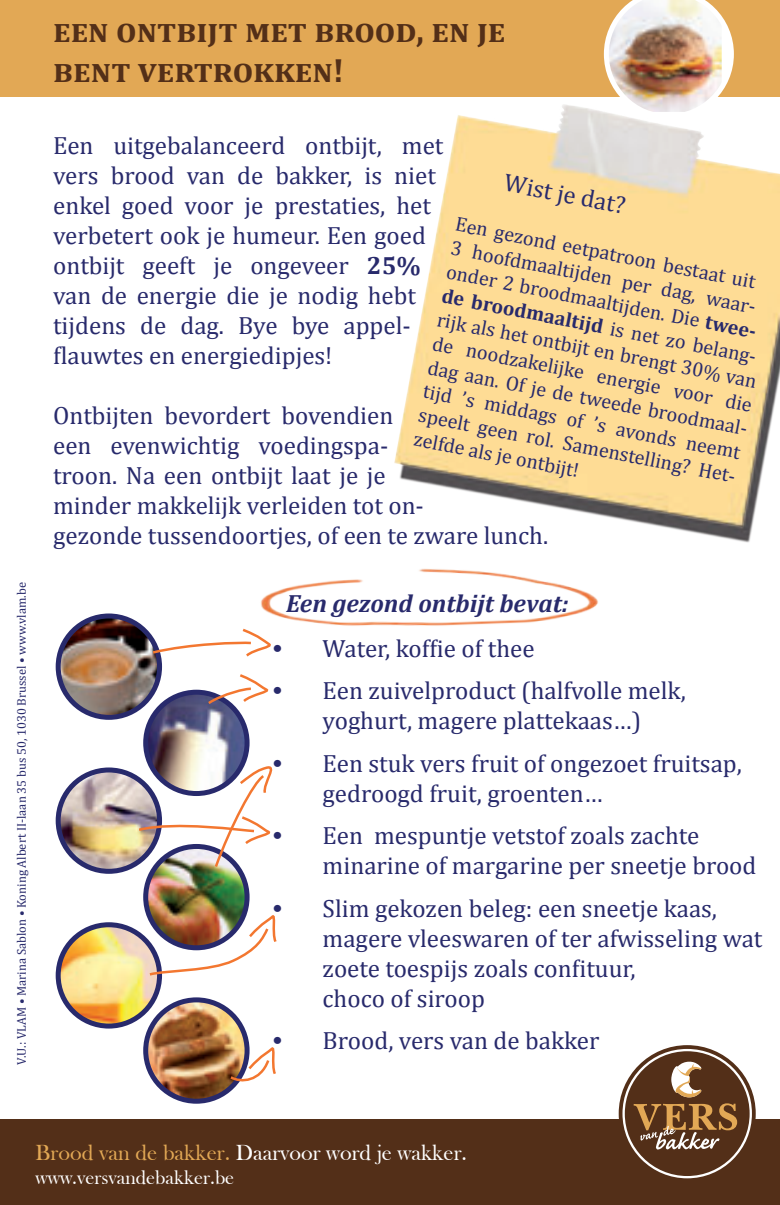
<style>
.page{position:relative;width:780px;height:1205px;background:#fff}
.page>*{position:absolute;margin:0;border:0;box-sizing:border-box;transform-origin:0 0}
.t1{font:700 33.75px/40.5px "Cambria";color:#532f18}
.t2{font:25px/30px "Cambria";color:#282a6c}
.t3{font:italic 700 25px "Cambria";color:#282a6c}
.t4{font:24.75px "Cambria";color:#282a6c}
.t5{font:22.5px "Bask Old Face";color:#fff}
.t6{font:20.25px/24.2px "Cambria";color:#282a6c}
.t7{font:20px "Bask Old Face";color:#fff}
.t8{font:12.5px "Cambria";color:#282a6c}
.s1{font-weight:700}
.s2{font-family:"Arial";font-weight:700}
.s3{color:#e2a855}
</style>
<div class="page">
<div style="left:0;top:0;width:780px;height:97px;background:#e2a855"></div>
<img style="left:58px;top:616px;width:101px;height:101px;border-radius:51px">
<div style="left:56px;top:613px;width:106px;height:107px;border:5px solid #282a6c;border-radius:50%"></div>
<img style="left:146px;top:692px;width:101px;height:101px;border-radius:50px">
<div style="left:143px;top:690px;width:106px;height:106px;border:5px solid #282a6c;border-radius:50%"></div>
<img style="left:58px;top:770px;width:101px;height:101px;border-radius:51px">
<div style="left:56px;top:767px;width:106px;height:107px;border:5px solid #282a6c;border-radius:50%"></div>
<img style="left:58px;top:925px;width:101px;height:101px;border-radius:50px">
<div style="left:56px;top:922px;width:106px;height:106px;border:5px solid #282a6c;border-radius:50%"></div>
<img style="left:146px;top:1000px;width:100px;height:101px">
<div style="left:143px;top:997px;width:106px;height:106px;border:5px solid #282a6c;border-radius:50%"></div>
<img style="left:146px;top:870px;width:101px;height:78px">
<div style="left:143px;top:844px;width:106px;height:106px;border:5px solid #282a6c;border-radius:50%"></div>
<svg style="left:150px;top:633px;width:112px;height:26px"></svg>
<svg style="left:205px;top:674px;width:64px;height:32px"></svg>
<img style="left:136px;top:761px;width:137px;height:109px">
<img style="left:147px;top:909px;width:130px;height:68px">
<svg style="left:227px;top:1041px;width:49px;height:42px"></svg>
<img style="left:394px;top:104px;width:386px;height:439px">
<img style="left:604px;top:0;width:129px;height:119px">
<img style="left:238px;top:568px;width:360px;height:82px">
<div style="left:0;top:1120px;width:780px;height:85px;background:#532f18"></div>
<svg style="left:618px;top:1045px;width:137px;height:137px"></svg>
<svg style="left:622px;top:1049px;width:129px;height:129px"></svg>
<h1 class="t1" style="left:53px;top:9px;width:454px">een ontbijt met brood, en je bent vertrokken!</h1>
<p class="t8" style="left:14px;top:1064px;width:484px;rotate:-90deg">V.U.: VLAM • Marina Sablon • Koning Albert II-laan 35 bus 50, 1030 Brussel • www.vlam.be</p>
<p class="t2" style="left:53px;top:130px;width:391px">Een uitgebalanceerd ontbijt, met vers brood van de bakker, is niet enkel goed voor je prestaties, het verbetert ook je humeur. Een goed ontbijt geeft je ongeveer <span class="s1">25% </span>van de energie die je nodig hebt tijdens de dag. Bye bye appel&shy;flauwtes en energiedipjes!</p>
<p class="t2" style="left:53px;top:400px;width:496px">Ontbijten bevordert bovendien<br>een evenwichtig voedingspa-<br>troon. Na een ontbijt laat je je<br>minder makkelijk verleiden tot on-<br>gezonde tussendoortjes, of een te zware lunch.</p>
<p class="t4" style="left:507px;top:168px;width:124px;rotate:11deg">Wist je dat?</p>
<p class="t6" style="left:458px;top:212px;width:340px;rotate:11deg">Een gezond eetpatroon bestaat uit<br>3 hoofdmaaltijden per dag, waar&shy;onder 2 broodmaaltijden. Die <span class="s1">twee&shy;de broodmaaltijd</span> is net zo belang&shy;rijk als het ontbijt en brengt 30% van de noodzakelijke energie voor die dag aan. Of je de tweede broodmaal&shy;tijd ’s middags of ’s avonds neemt speelt geen rol. Samenstelling? Het&shy;zelfde als je ontbijt!</p>
<p class="t3" style="left:286px;top:585px;width:284px">Een gezond ontbijt bevat:</p>
<p class="t2" style="left:273px;top:633px;width:263px"><span class="s2">•</span> Water, koffie of thee</p>
<p class="t2" style="left:273px;top:675px;width:414px;text-align:center"><span class="s2">•</span> Een zuivelproduct (halfvolle melk, yoghurt, magere plattekaas…)</p>
<p class="t2" style="left:322px;top:748px;width:421px;text-indent:-50px"><span class="s2">•</span> Een stuk vers fruit of ongezoet fruitsap, gedroogd fruit, groenten…</p>
<p class="t2" style="left:322px;top:820px;width:435px;text-indent:-50px"><span class="s2">•</span> Een mespuntje vetstof zoals zachte minarine of margarine per sneetje brood</p>
<p class="t2" style="left:322px;top:893px;width:441px;text-indent:-50px"><span class="s2">•</span> Slim gekozen beleg: een sneetje kaas, magere vleeswaren of ter afwisseling wat zoete toespijs zoals confituur,<br>choco of siroop</p>
<p class="t2" style="left:273px;top:1025px;width:328px"><span class="s2">•</span> Brood, vers van de bakker</p>
<p class="t5" style="left:35px;top:1140px;width:433px"><span class="s3">Brood van de bakker.</span> Daarvoor word je wakker.</p>
<p class="t7" style="left:35px;top:1166px;width:200px">www.versvandebakker.be</p>
</div>
